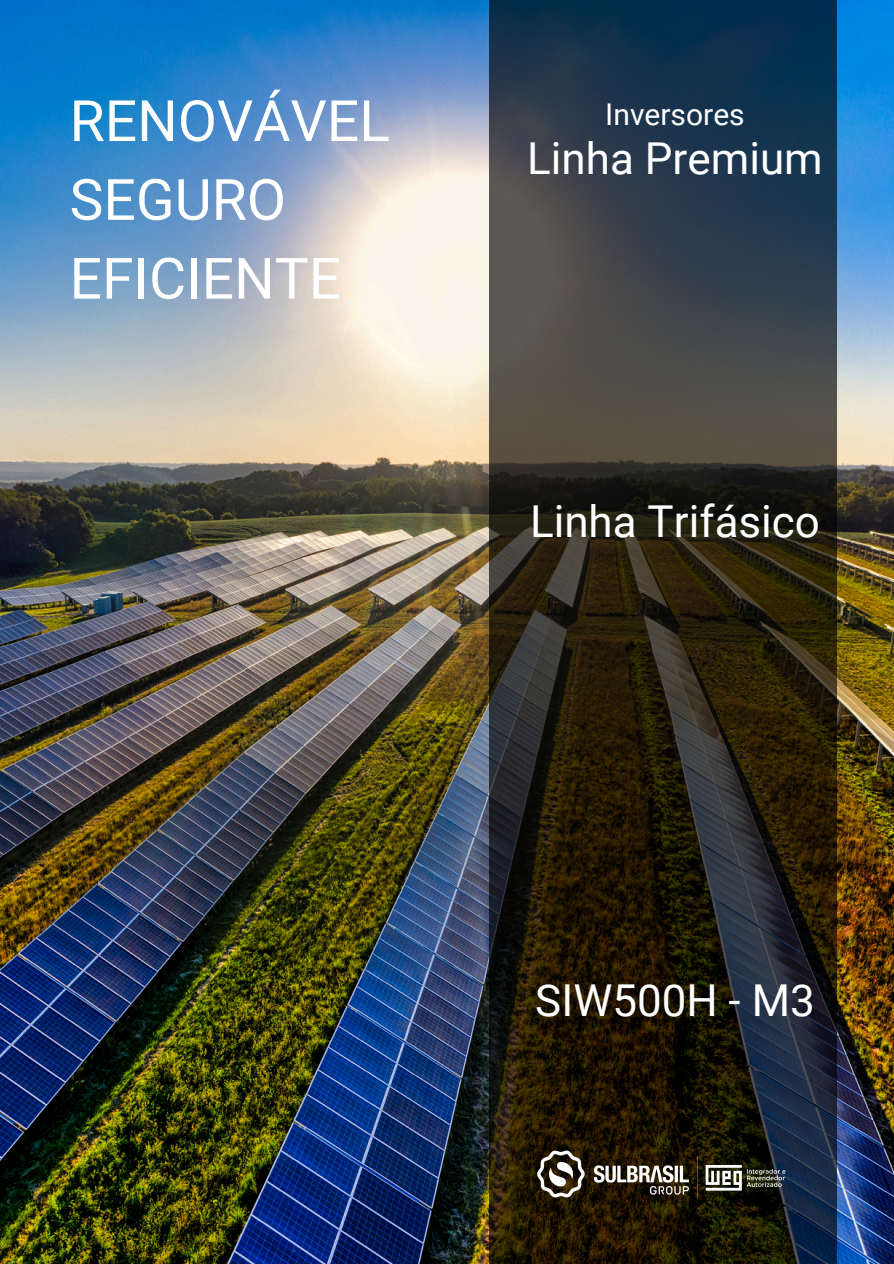
<style>
.page{position:relative;width:894px;height:1264px;background:#fff}
.page>*{position:absolute;margin:0;border:0;box-sizing:border-box;transform-origin:0 0}
.t1{font:57px/78.8px "Roboto";color:#fff}
.t2{font:43.95px "Roboto";color:#fff}
.t3{font:30px "Roboto";color:#fff}
</style>
<div class="page">
<img style="left:0;top:0;width:893px;height:1263px">
<svg style="left:489px;top:0;width:348px;height:1263px"></svg>
<img style="left:533px;top:1145px;width:260px;height:57px">
<h1 class="t1" style="left:70px;top:82px;width:322px">RENOVÁVEL<br>SEGURO<br>EFICIENTE</h1>
<h3 class="t3" style="left:605px;top:98px;width:141px">Inversores</h3>
<p class="t2" style="left:527px;top:134px;width:297px">Linha Premium</p>
<h2 class="t2" style="left:530px;top:496px;width:291px">Linha Trifásico</h2>
<h3 class="t2" style="left:535px;top:975px;width:281px">SIW500H - M3</h3>
</div>
